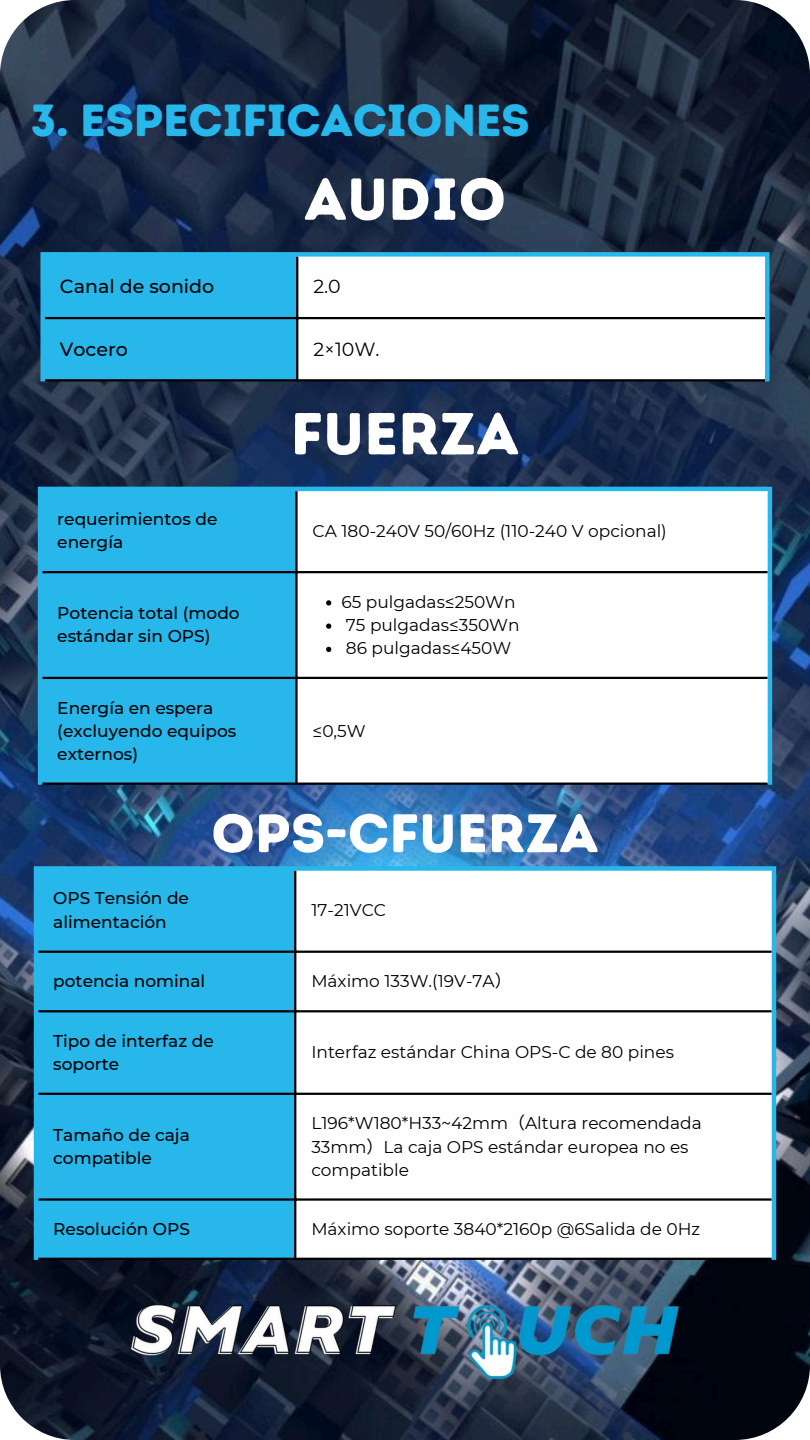
<style>
.page{position:relative;width:810px;height:1440px;background:#fff}
.page>*{position:absolute;margin:0;border:0;box-sizing:border-box;transform-origin:0 0}
.t1{font:59px "Intro Rust Base";letter-spacing:.005em;color:#fff}
.t2{font:54.1px "Intro Rust Base";letter-spacing:.005em;color:#fff}
.t3{font:45px "Intro Rust Base";letter-spacing:-.01em;color:#27b7eb}
.t4{font:500 19px "Montserrat";color:#000}
.t5{font:19px "Montserrat";color:#000}
.t6{font:17px/23.2px "Montserrat";color:#000}
.t7{font:500 17px/23.2px "Montserrat";color:#000}
.s1{font-family:"Noto Sans CJ Ksc"}
</style>
<div class="page">
<img style="left:0;top:0;width:810px;height:1440px;border-radius:75px">
<img style="left:112px;top:1267px;width:585px;height:131px">
<div style="left:45px;top:257px;width:251px;height:122px;background:#27b7eb"></div>
<svg style="left:298px;top:257px;width:467px;height:122px"></svg>
<hr style="left:296px;top:257px;width:2px;height:122px;background:#000">
<hr style="left:45px;top:317px;width:720px;height:2px;background:#000">
<hr style="left:45px;top:379px;width:720px;height:2px;background:#000">
<div style="left:40px;top:257px;width:5px;height:124px;background:#27b7eb"></div>
<div style="left:765px;top:257px;width:5px;height:124px;background:#27b7eb"></div>
<div style="left:40px;top:252px;width:730px;height:5px;background:#27b7eb"></div>
<div style="left:42px;top:491px;width:253px;height:292px;background:#27b7eb"></div>
<svg style="left:298px;top:491px;width:470px;height:292px"></svg>
<svg style="left:326px;top:600px;width:5px;height:6px"></svg>
<svg style="left:326px;top:624px;width:5px;height:5px"></svg>
<svg style="left:326px;top:647px;width:5px;height:5px"></svg>
<hr style="left:295px;top:491px;width:3px;height:292px;background:#000">
<hr style="left:42px;top:571px;width:726px;height:2px;background:#000">
<hr style="left:42px;top:677px;width:726px;height:2px;background:#000">
<hr style="left:42px;top:783px;width:726px;height:2px;background:#000">
<hr style="left:38px;top:491px;width:4px;height:294px;background:#27b7eb">
<hr style="left:768px;top:491px;width:4px;height:294px;background:#27b7eb">
<hr style="left:38px;top:487px;width:734px;height:4px;background:#27b7eb">
<div style="left:38px;top:871px;width:256px;height:387px;background:#27b7eb"></div>
<svg style="left:296px;top:871px;width:476px;height:387px"></svg>
<hr style="left:294px;top:871px;width:2px;height:387px;background:#000">
<hr style="left:38px;top:951px;width:734px;height:2px;background:#000">
<hr style="left:38px;top:1010px;width:734px;height:2px;background:#000">
<hr style="left:38px;top:1093px;width:734px;height:2px;background:#000">
<hr style="left:38px;top:1198px;width:734px;height:3px;background:#000">
<hr style="left:38px;top:1258px;width:734px;height:2px;background:#000">
<hr style="left:34px;top:871px;width:4px;height:389px;background:#27b7eb">
<hr style="left:772px;top:871px;width:4px;height:389px;background:#27b7eb">
<div style="left:34px;top:866px;width:742px;height:5px;background:#27b7eb"></div>
<p class="t3" style="left:31px;top:93px;width:501px">3. ESPECIFICACIONES</p>
<h1 class="t1" style="left:304px;top:164px;width:203px">AUDIO</h1>
<h1 class="t4" style="left:60px;top:275px;width:156px">Canal de sonido</h1>
<p class="t5" style="left:313px;top:275px;width:29px">2.0</p>
<p class="t4" style="left:60px;top:338px;width:69px">Vocero</p>
<p class="t5" style="left:313px;top:338px;width:68px">2×10W.</p>
<p class="t1" style="left:291px;top:398px;width:230px">FUERZA</p>
<p class="t7" style="left:57px;top:507px;width:162px">requerimientos de energía</p>
<p class="t6" style="left:313px;top:519px;width:356px">CA 180-240V 50/60Hz (110-240 V opcional)</p>
<p class="t7" style="left:57px;top:601px;width:184px">Potencia total (modo estándar sin OPS)</p>
<p class="t7" style="left:57px;top:696px;width:180px">Energía en espera (excluyendo equipos externos)</p>
<p class="t6" style="left:341px;top:590px;width:176px">65 pulgadas≤250Wn</p>
<p class="t6" style="left:346px;top:613px;width:175px">75 pulgadas≤350Wn</p>
<p class="t6" style="left:346px;top:637px;width:167px">86 pulgadas≤450W</p>
<h1 class="t6" style="left:313px;top:719px;width:55px">≤0,5W</h1>
<p class="t7" style="left:53px;top:887px;width:137px">OPS Tensión de alimentación</p>
<p class="t2" style="left:211px;top:801px;width:389px">OPS-CFUERZA</p>
<p class="t6" style="left:311px;top:899px;width:76px">17-21VCC</p>
<p class="t7" style="left:53px;top:970px;width:154px">potencia nominal</p>
<p class="t6" style="left:311px;top:970px;width:202px">Máximo 133W.(19V-7A<span class="s1">）</span></p>
<p class="t7" style="left:53px;top:1029px;width:162px">Tipo de interfaz de soporte</p>
<p class="t6" style="left:311px;top:1040px;width:364px">Interfaz estándar China OPS-C de 80 pines</p>
<p class="t7" style="left:53px;top:1123px;width:138px">Tamaño de caja compatible</p>
<p class="t6" style="left:311px;top:1112px;width:392px">L196*W180*H33~42mm<span class="s1">（</span>Altura recomendada<br>33mm<span class="s1">）</span>La caja OPS estándar europea no es compatible</p>
<p class="t7" style="left:53px;top:1217px;width:138px">Resolución OPS</p>
<p class="t6" style="left:311px;top:1217px;width:390px">Máximo soporte 3840*2160p @6Salida de 0Hz</p>
</div>
